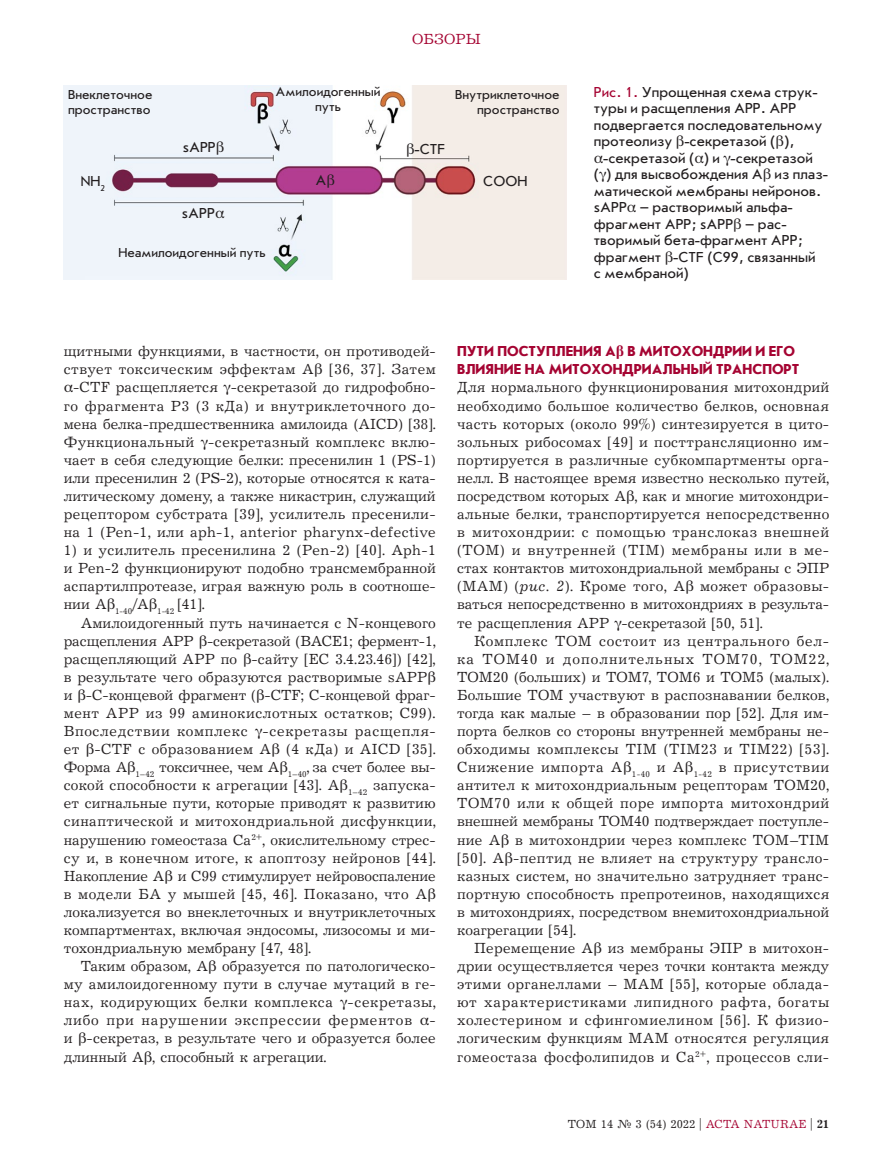
<style>
.page{position:relative;width:893px;height:1170px;background:#fff}
.page>*{position:absolute;margin:0;border:0;box-sizing:border-box;transform-origin:0 0}
.Текст{font:15px/18px "Journal";letter-spacing:.005em;color:#231f20;text-align:justify}
.Текст_без_Отступа{font:15px/18px "Journal";color:#231f20;text-align:justify}
.Подпись_Фото{font:15px/16.5px "Journal Sans C";color:#231f20}
.subhead1{font:700 15px/18px "Journal Sans C";color:#a50432}
.t1{font:15px "Journal";letter-spacing:.01em;color:#a50432}
.Подпись_Фото-2{font:13.5px/15px "Journal Sans C";color:#231f20}
.t2{font:12px "Journal";letter-spacing:.005em;color:#231f20}
.Подпись_Фото-3{font:8.7px "Journal Sans C";color:#231f20}
.s1{font-family:"Newton C Pro"}
.s2{color:#a50432}
.s3{font-style:italic}
.s4{font-weight:700}
</style>
<div class="page">
<img style="left:64px;top:85px;width:503px;height:194px">
<p class="t1" style="left:412px;top:30px;width:70px">ОБЗОРЫ</p>
<p class="Подпись_Фото-2" style="left:276px;top:84px;width:106px;text-align:center">Амилоидогенный путь</p>
<p class="Подпись_Фото-2" style="left:68px;top:88px;width:86px">Внеклеточное пространство</p>
<p class="Подпись_Фото-2" style="left:455px;top:88px;width:106px;text-align:right">Внутриклеточное пространство</p>
<p class="Подпись_Фото" style="left:183px;top:139px;width:43px">sAPP<span class="s1">β</span></p>
<p class="Подпись_Фото" style="left:81px;top:173px;width:21px">NH</p>
<p class="Подпись_Фото" style="left:315px;top:172px;width:21px">A<span class="s1">β</span></p>
<p class="Подпись_Фото-3" style="left:100px;top:184px;width:6px">2</p>
<p class="Подпись_Фото" style="left:182px;top:205px;width:44px">sAPP<span class="s1">α</span></p>
<p class="Подпись_Фото-2" style="left:118px;top:245px;width:149px">Неамилоидогенный путь</p>
<p class="Подпись_Фото" style="left:406px;top:141px;width:41px"><span class="s1">β</span>-CTF</p>
<p class="Подпись_Фото" style="left:483px;top:173px;width:46px">COOH</p>
<p class="Подпись_Фото" style="left:594px;top:84px;width:236px"><span class="s2">Рис. 1.</span> Упрощенная схема струк&shy;туры и расщепления АРР. APP подвергается последовательному протеолизу <span class="s1">β</span>-секретазой (<span class="s1">β</span>), <span class="s1">α</span>-секретазой (<span class="s1">α</span>) и <span class="s1">γ</span>-секретазой (<span class="s1">γ</span>) для высвобождения A<span class="s1">β</span> из плаз&shy;матической мембраны нейронов. sAPP<span class="s1">α</span> – растворимый альфа&shy;фрагмент АРР; sAPP<span class="s1">β</span> – рас&shy;творимый бета-фрагмент АРР; фрагмент <span class="s1">β</span>-CTF (C99, связанный<br>с мембраной)</p>
<p class="Текст" style="left:64px;top:343px;width:374px">щитными функциями, в частности, он противодей&shy;ствует токсическим эффектам А<span class="s1">β</span> [36, 37]. Затем <span class="s1">α</span>-CTF расщепляется <span class="s1">γ</span>-секретазой до гидрофобно&shy;го фрагмента P3 (3 кДа) и внутриклеточного до&shy;мена белка-предшественника амилоида (AICD) [38].<br>Функциональный <span class="s1">γ</span>-секретазный комплекс вклю&shy;чает в себя следующие белки: пресенилин 1 (PS-1) или пресенилин 2 (PS-2), которые относятся к ката&shy;литическому домену, а также никастрин, служащий рецептором субстрата [39], усилитель пресенили&shy;на 1 (Pen-1, или aph-1, anterior pharynx-defective</p>
<p class="Текст" style="left:64px;top:542px;width:374px">1) и усилитель пресенилина 2 (Pen-2) [40]. Aph-1 и Pen-2 функционируют подобно трансмембранной аспартилпротеазе, играя важную роль в соотноше&shy;нии A<span class="s1">β</span><sub>1-40</sub>/A<span class="s1">β</span><sub>1-42</sub> [41].</p>
<p class="Текст" style="left:64px;top:614px;width:374px;text-indent:17px">Амилоидогенный путь начинается с N-концевого расщепления АРР <span class="s1">β</span>-секретазой (ВАСЕ1; фермент-1, расщепляющий АРР по <span class="s1">β</span>-сайту [EC 3.4.23.46]) [42], в результате чего образуются растворимые sAPP<span class="s1">β </span>и <span class="s1">β</span>-С-концевой фрагмент (<span class="s1">β</span>-CTF; C-концевой фраг&shy;мент АРР из 99 аминокислотных остатков; C99).<br>Впоследствии комплекс <span class="s1">γ</span>-секретазы расщепля&shy;ет <span class="s1">β</span>-CTF с образованием A<span class="s1">β</span> (4 кДа) и AICD [35].<br>Форма A<span class="s1">β</span><sub>1–42</sub> токсичнее, чем A<span class="s1">β</span><sub>1–40</sub>, за счет более вы&shy;сокой способности к агрегации [43]. A<span class="s1">β</span><sub>1–42</sub> запуска&shy;ет сигнальные пути, которые приводят к развитию синаптической и митохондриальной дисфункции, нарушению гомеостаза Ca<sup>2+</sup>, окислительному стрес&shy;су и, в конечном итоге, к апоптозу нейронов [44].<br>Накопление A<span class="s1">β</span> и C99 стимулирует нейровоспаление в модели БА у мышей [45, 46]. Показано, что A<span class="s1">β </span>локализуется во внеклеточных и внутриклеточных компартментах, включая эндосомы, лизосомы и ми&shy;тохондриальную мембрану [47, 48].</p>
<p class="Текст" style="left:64px;top:957px;width:374px;text-indent:17px">Таким образом, A<span class="s1">β</span> образуется по патологическо&shy;му амилоидогенному пути в случае мутаций в ге&shy;нах, кодирующих белки комплекса <span class="s1">γ</span>-секретазы, либо при нарушении экспрессии ферментов <span class="s1">α&shy;</span>и <span class="s1">β</span>-секретаз, в результате чего и образуется более длинный A<span class="s1">β</span>, способный к агрегации.</p>
<p class="subhead1" style="left:457px;top:342px;width:344px">ПУТИ ПОСТУПЛЕНИЯ A<span class="s1">β</span> В МИТОХОНДРИИ И ЕГО<br>ВЛИЯНИЕ НА МИТОХОНДРИАЛЬНЫЙ ТРАНСПОРТ</p>
<p class="Текст_без_Отступа" style="left:457px;top:379px;width:374px">Для нормального функционирования митохондрий необходимо большое количество белков, основная часть которых (около 99%) синтезируется в цито&shy;зольных рибосомах [49] и посттрансляционно им&shy;портируется в различные субкомпартменты орга&shy;нелл. В настоящее время известно несколько путей, посредством которых A<span class="s1">β</span>, как и многие митохондри&shy;альные белки, транспортируется непосредственно в митохондрии: с помощью транслоказ внешней (TOM) и внутренней (TIM) мембраны или в ме&shy;стах контактов митохондриальной мембраны с ЭПР (МАМ) (<span class="s3">рис. 2</span>). Кроме того, A<span class="s1">β</span> может образовы&shy;ваться непосредственно в митохондриях в результа&shy;те расщепления АРР <span class="s1">γ</span>-секретазой [50, 51].</p>
<p class="Текст" style="left:457px;top:632px;width:374px;text-indent:17px">Комплекс TOM состоит из центрального бел&shy;ка TOM40 и дополнительных TOM70, TOM22, TOM20 (больших) и TOM7, TOM6 и TOM5 (малых).<br>Большие TOM участвуют в распознавании белков, тогда как малые – в образовании пор [52]. Для им&shy;порта белков со стороны внутренней мембраны не&shy;обходимы комплексы ТIM (ТIM23 и ТIM22) [53].<br>Снижение импорта A<span class="s1">β</span><sub>1-40</sub> и A<span class="s1">β</span><sub>1-42</sub> в присутствии антител к митохондриальным рецепторам TOM20, TOM70 или к общей поре импорта митохондрий внешней мембраны TOM40 подтверждает поступле&shy;ние A<span class="s1">β</span> в митохондрии через комплекс TOM–ТIM [50]. A<span class="s1">β</span>-пептид не влияет на структуру трансло&shy;казных систем, но значительно затрудняет транс&shy;портную способность препротеинов, находящихся в митохондриях, посредством внемитохондриальной коагрегации [54].</p>
<p class="Текст" style="left:457px;top:939px;width:374px;text-indent:17px">Перемещение A<span class="s1">β</span> из мембраны ЭПР в митохон&shy;дрии осуществляется через точки контакта между этими органеллами – МАМ [55], которые облада&shy;ют характеристиками липидного рафта, богаты холестерином и сфингомиелином [56]. К физио&shy;логическим функциям МАМ относятся регуляция гомеостаза фосфолипидов и Са<sup>2+</sup>, процессов сли-</p>
<p class="t2" style="left:568px;top:1116px;width:263px">ТОМ 14 № 3 (54) 2022 | <span class="s2">ACTA NATURAE</span> | <span class="s4">21</span></p>
</div>
